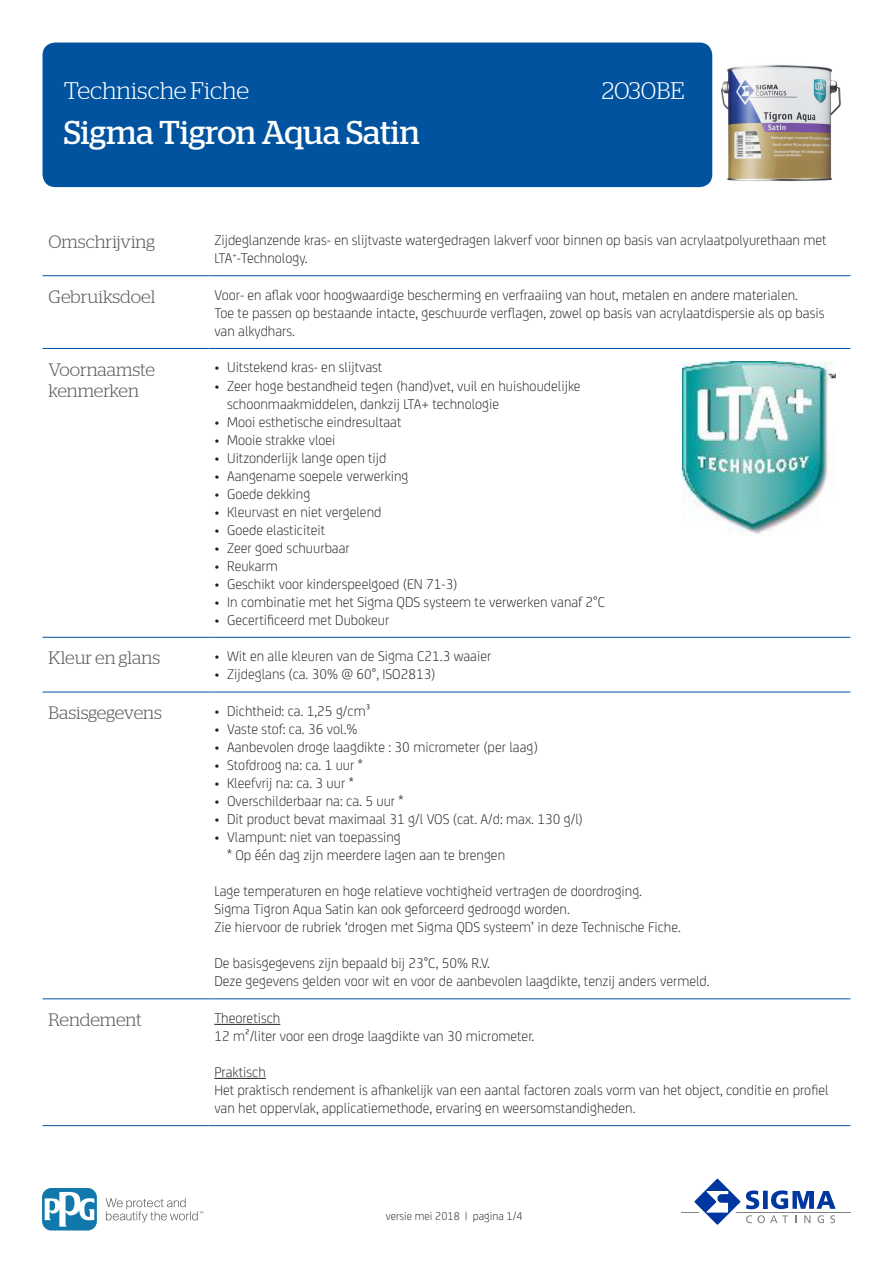
<style>
.page{position:relative;width:893px;height:1263px;background:#fff}
.page>*{position:absolute;margin:0;border:0;box-sizing:border-box;transform-origin:0 0}
.t1{font:33px "Stag";color:#fff}
.RH1{font:300 24px "Stag";color:#fff}
.KOP{font:300 18px/21.6px "Stag";color:#57585a}
.BODY{font:300 15px/18px "FS Joey";color:#231f20}
.t2{font:300 12px "FS Joey";color:#231f20}
</style>
<div class="page">
<div style="left:43px;top:43px;width:669px;height:144px;background:#0153a0;border-radius:13px"></div>
<hr style="left:681px;top:1211px;width:169px;height:1px;background:#808285">
<svg style="left:689px;top:1178px;width:147px;height:47px"></svg>
<svg style="left:106px;top:1198px;width:97px;height:24px"></svg>
<svg style="left:43px;top:1188px;width:54px;height:42px"></svg>
<svg style="left:45px;top:1191px;width:49px;height:35px"></svg>
<hr style="left:43px;top:275px;width:165px;height:1px;background:#0153a0">
<hr style="left:208px;top:275px;width:642px;height:1px;background:#0153a0">
<hr style="left:43px;top:348px;width:165px;height:1px;background:#0153a0">
<hr style="left:208px;top:348px;width:642px;height:1px;background:#0153a0">
<hr style="left:43px;top:637px;width:165px;height:1px;background:#0153a0">
<hr style="left:208px;top:637px;width:642px;height:1px;background:#0153a0">
<hr style="left:43px;top:692px;width:165px;height:1px;background:#0153a0">
<hr style="left:208px;top:692px;width:642px;height:1px;background:#0153a0">
<hr style="left:43px;top:998px;width:165px;height:1px;background:#0153a0">
<hr style="left:208px;top:998px;width:642px;height:1px;background:#0153a0">
<hr style="left:43px;top:1125px;width:165px;height:1px;background:#0153a0">
<hr style="left:208px;top:1125px;width:642px;height:1px;background:#0153a0">
<img style="left:682px;top:361px;width:153px;height:175px">
<hr style="left:214px;top:1024px;width:66px;height:1px;background:#231f20">
<hr style="left:214px;top:1078px;width:52px;height:1px;background:#231f20">
<img style="left:720px;top:65px;width:121px;height:116px">
<p class="RH1" style="left:64px;top:77px;width:187px">Technische Fiche</p>
<p class="RH1" style="left:602px;top:77px;width:84px">2030BE</p>
<p class="t1" style="left:64px;top:114px;width:357px">Sigma Tigron Aqua Satin</p>
<p class="KOP" style="left:49px;top:231px;width:108px">Omschrijving</p>
<p class="BODY" style="left:214px;top:230px;width:614px">Zijdeglanzende kras- en slijtvaste watergedragen lakverf voor binnen op basis van acrylaatpolyurethaan met<br>LTA<sup>+</sup>-Technology.</p>
<p class="KOP" style="left:49px;top:285px;width:108px">Gebruiksdoel</p>
<p class="BODY" style="left:214px;top:285px;width:612px">Voor- en aflak voor hoogwaardige bescherming en verfraaiing van hout, metalen en andere materialen.<br>Toe te passen op bestaande intacte, geschuurde verflagen, zowel op basis van acrylaatdispersie als op basis van alkydhars.</p>
<p class="KOP" style="left:49px;top:358px;width:108px">Voornaamste kenmerken</p>
<p class="BODY" style="left:214px;top:358px;width:169px">• Uitstekend kras- en slijtvast</p>
<p class="BODY" style="left:227px;top:376px;width:355px;text-indent:-13px">• Zeer hoge bestandheid tegen (hand)vet, vuil en huishoudelijke schoonmaakmiddelen, dankzij LTA+ technologie</p>
<p class="BODY" style="left:214px;top:412px;width:189px">• Mooi esthetische eindresultaat</p>
<p class="BODY" style="left:214px;top:430px;width:123px">• Mooie strakke vloei</p>
<p class="BODY" style="left:214px;top:448px;width:174px">• Uitzonderlijk lange open tijd</p>
<p class="BODY" style="left:214px;top:466px;width:196px">• Aangename soepele verwerking</p>
<p class="BODY" style="left:214px;top:484px;width:97px">• Goede dekking</p>
<p class="BODY" style="left:214px;top:502px;width:169px">• Kleurvast en niet vergelend</p>
<p class="BODY" style="left:214px;top:520px;width:112px">• Goede elasticiteit</p>
<p class="BODY" style="left:214px;top:538px;width:137px">• Zeer goed schuurbaar</p>
<p class="BODY" style="left:214px;top:556px;width:65px">• Reukarm</p>
<p class="BODY" style="left:214px;top:574px;width:245px">• Geschikt voor kinderspeelgoed (EN 71-3)</p>
<p class="BODY" style="left:214px;top:592px;width:392px">• In combinatie met het Sigma QDS systeem te verwerken vanaf 2°C</p>
<p class="BODY" style="left:214px;top:610px;width:177px">• Gecertificeerd met Dubokeur</p>
<p class="KOP" style="left:49px;top:647px;width:113px">Kleur en glans</p>
<p class="BODY" style="left:214px;top:646px;width:278px">• Wit en alle kleuren van de Sigma C21.3 waaier</p>
<p class="BODY" style="left:214px;top:664px;width:223px">• Zijdeglans (ca. 30% @ 60°, ISO2813)</p>
<p class="KOP" style="left:49px;top:702px;width:115px">Basisgegevens</p>
<p class="BODY" style="left:214px;top:701px;width:157px">• Dichtheid: ca. 1,25 g/cm³</p>
<p class="BODY" style="left:214px;top:719px;width:145px">• Vaste stof: ca. 36 vol.%</p>
<p class="BODY" style="left:214px;top:737px;width:325px">• Aanbevolen droge laagdikte : 30 micrometer (per laag)</p>
<p class="BODY" style="left:214px;top:755px;width:150px">• Stofdroog na: ca. 1 uur *</p>
<p class="BODY" style="left:214px;top:773px;width:141px">• Kleefvrij na: ca. 3 uur *</p>
<p class="BODY" style="left:214px;top:791px;width:191px">• Overschilderbaar na: ca. 5 uur *</p>
<p class="BODY" style="left:214px;top:809px;width:370px">• Dit product bevat maximaal 31 g/l VOS (cat. A/d: max. 130 g/l)</p>
<p class="BODY" style="left:227px;top:827px;width:280px;text-indent:-13px">• Vlampunt: niet van toepassing<br>* Op één dag zijn meerdere lagen aan te brengen</p>
<p class="BODY" style="left:214px;top:881px;width:468px">Lage temperaturen en hoge relatieve vochtigheid vertragen de doordroging.<br>Sigma Tigron Aqua Satin kan ook geforceerd gedroogd worden.<br>Zie hiervoor de rubriek ‘drogen met Sigma QDS systeem’ in deze Technische Fiche.</p>
<p class="BODY" style="left:214px;top:953px;width:497px">De basisgegevens zijn bepaald bij 23°C, 50% R.V.<br>Deze gegevens gelden voor wit en voor de aanbevolen laagdikte, tenzij anders vermeld.</p>
<p class="KOP" style="left:49px;top:1009px;width:95px">Rendement</p>
<p class="BODY" style="left:214px;top:1008px;width:321px">Theoretisch<br>12 m²/liter voor een droge laagdikte van 30 micrometer.</p>
<p class="BODY" style="left:214px;top:1062px;width:616px">Praktisch<br>Het praktisch rendement is afhankelijk van een aantal factoren zoals vorm van het object, conditie en profiel van het oppervlak, applicatiemethode, ervaring en weersomstandigheden.</p>
<p class="t2" style="left:386px;top:1208px;width:138px">versie mei 2018 | pagina 1/4</p>
</div>
